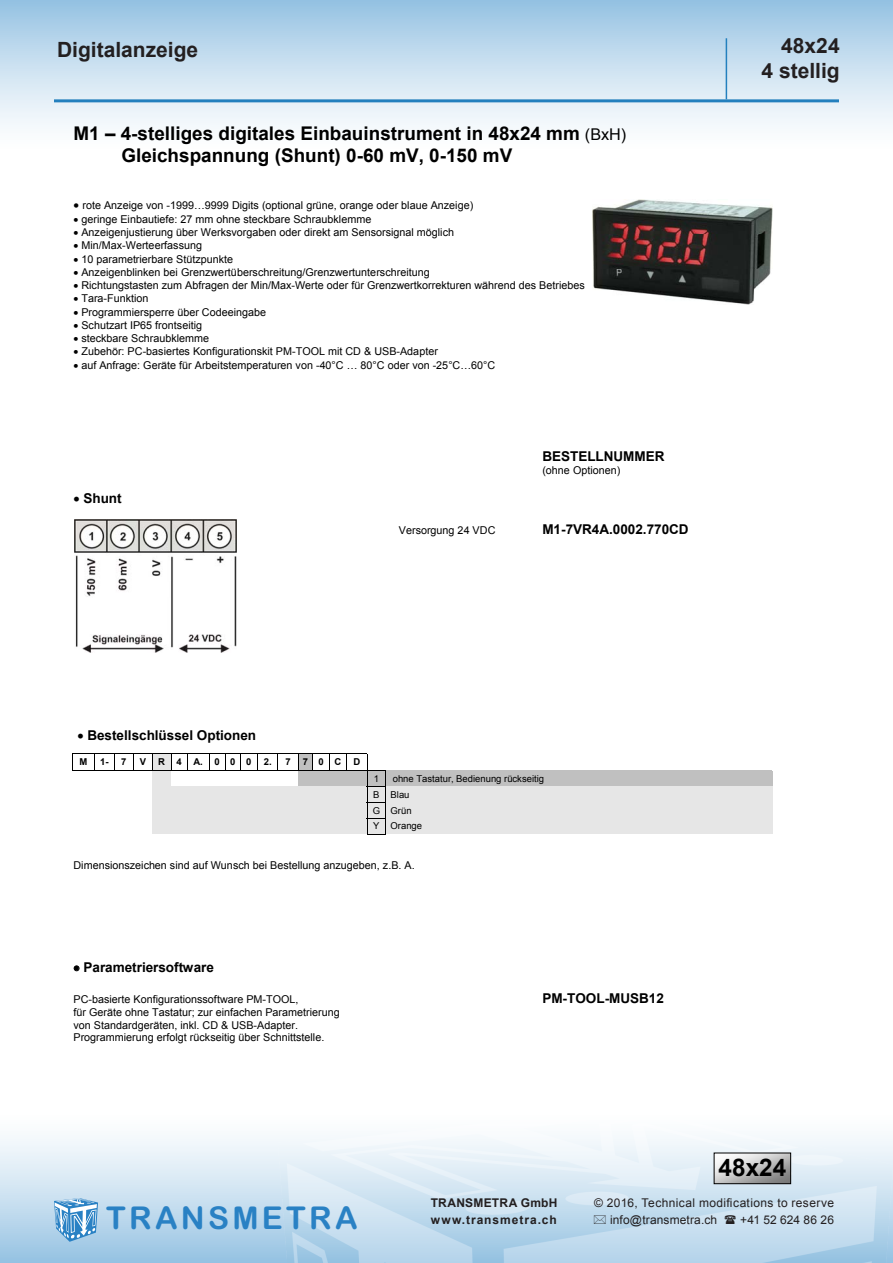
<style>
.page{position:relative;width:893px;height:1263px;background:#fff}
.page>*{position:absolute;margin:0;border:0;box-sizing:border-box;transform-origin:0 0}
.t1{font:31.5px "Arial Rounded MT Bold";letter-spacing:.105em;color:#2981c4}
.t2{font:700 24.3px "Arial";color:#000}
.t3{font:700 21px "Arial";color:#231f20}
.t4{font:700 18.9px/21.8px "Arial";color:#000}
.t5{font:700 13.5px "Arial";color:#000}
.t6{font:12px "Arial";letter-spacing:.025em;color:#231f20}
.t7{font:700 12px "Arial";letter-spacing:.065em;color:#231f20}
.t8{font:700 12px "Arial";letter-spacing:.02em;color:#231f20}
.t9{font:12px "Arial";letter-spacing:.005em;color:#231f20}
.t10{font:10.8px/12.5px "Arial";color:#000}
.t11{font:9.45px/15.9px "Arial";color:#000}
.t12{font:700 9.45px "Arial";color:#000}
.s1{font-weight:400;font-size:16.2px}
</style>
<div class="page">
<div style="left:0;top:1093px;width:893px;height:170px;background:linear-gradient(to bottom,#fff,#9dc6e4)"></div>
<img style="left:278px;top:1103px;width:615px;height:160px">
<div style="left:0;top:0;width:893px;height:170px;background:linear-gradient(to bottom,#9bc5e4,#fff)"></div>
<svg style="left:54px;top:1198px;width:44px;height:44px;background:#85b7dd"></svg>
<hr style="left:54px;top:99px;width:785px;height:3px;background:#2380be">
<hr style="left:726px;top:38px;width:1px;height:61px;background:#2380be">
<img style="left:593px;top:199px;width:179px;height:105px">
<div style="left:152px;top:754px;width:19px;height:16px;background:#e6e6e6"></div>
<div style="left:298px;top:754px;width:15px;height:16px;background:#c0c0c0"></div>
<hr style="left:72px;top:753px;width:295px;height:1px;background:#000">
<svg style="left:94px;top:754px;width:1px;height:16px"></svg>
<svg style="left:114px;top:754px;width:1px;height:16px"></svg>
<svg style="left:133px;top:754px;width:1px;height:16px"></svg>
<svg style="left:152px;top:754px;width:1px;height:16px"></svg>
<svg style="left:171px;top:754px;width:1px;height:16px"></svg>
<svg style="left:187px;top:754px;width:1px;height:16px"></svg>
<svg style="left:209px;top:754px;width:1px;height:16px"></svg>
<svg style="left:225px;top:754px;width:1px;height:16px"></svg>
<svg style="left:240px;top:754px;width:1px;height:16px"></svg>
<svg style="left:257px;top:754px;width:1px;height:16px"></svg>
<svg style="left:298px;top:754px;width:1px;height:16px"></svg>
<svg style="left:329px;top:754px;width:1px;height:16px"></svg>
<svg style="left:346px;top:754px;width:1px;height:16px"></svg>
<div style="left:152px;top:771px;width:19px;height:15px;background:#e6e6e6"></div>
<div style="left:298px;top:771px;width:15px;height:15px;background:#c0c0c0"></div>
<div style="left:313px;top:771px;width:16px;height:15px;background:#c0c0c0"></div>
<div style="left:329px;top:771px;width:18px;height:15px;background:#c0c0c0"></div>
<div style="left:347px;top:771px;width:20px;height:15px;background:#c0c0c0"></div>
<div style="left:386px;top:771px;width:386px;height:15px;background:#c0c0c0"></div>
<svg style="left:72px;top:754px;width:1px;height:16px"></svg>
<hr style="left:72px;top:770px;width:314px;height:1px;background:#000">
<hr style="left:386px;top:770px;width:386px;height:1px;background:#c0c0c0">
<div style="left:152px;top:787px;width:19px;height:15px;background:#e6e6e6"></div>
<div style="left:171px;top:787px;width:16px;height:15px;background:#e6e6e6"></div>
<div style="left:187px;top:787px;width:22px;height:15px;background:#e6e6e6"></div>
<div style="left:209px;top:787px;width:16px;height:15px;background:#e6e6e6"></div>
<div style="left:225px;top:787px;width:15px;height:15px;background:#e6e6e6"></div>
<div style="left:240px;top:787px;width:18px;height:15px;background:#e6e6e6"></div>
<div style="left:258px;top:787px;width:20px;height:15px;background:#e6e6e6"></div>
<div style="left:278px;top:787px;width:20px;height:15px;background:#e6e6e6"></div>
<div style="left:298px;top:787px;width:15px;height:15px;background:#e6e6e6"></div>
<div style="left:313px;top:787px;width:16px;height:15px;background:#e6e6e6"></div>
<div style="left:329px;top:787px;width:18px;height:15px;background:#e6e6e6"></div>
<div style="left:347px;top:787px;width:20px;height:15px;background:#e6e6e6"></div>
<div style="left:386px;top:787px;width:297px;height:15px;background:#e6e6e6"></div>
<div style="left:683px;top:787px;width:89px;height:15px;background:#e6e6e6"></div>
<hr style="left:152px;top:786px;width:215px;height:1px;background:#e6e6e6">
<hr style="left:386px;top:786px;width:386px;height:1px;background:#e6e6e6">
<div style="left:152px;top:803px;width:19px;height:15px;background:#e6e6e6"></div>
<div style="left:171px;top:803px;width:16px;height:15px;background:#e6e6e6"></div>
<div style="left:187px;top:803px;width:22px;height:15px;background:#e6e6e6"></div>
<div style="left:209px;top:803px;width:16px;height:15px;background:#e6e6e6"></div>
<div style="left:225px;top:803px;width:15px;height:15px;background:#e6e6e6"></div>
<div style="left:240px;top:803px;width:18px;height:15px;background:#e6e6e6"></div>
<div style="left:258px;top:803px;width:20px;height:15px;background:#e6e6e6"></div>
<div style="left:278px;top:803px;width:20px;height:15px;background:#e6e6e6"></div>
<div style="left:298px;top:803px;width:15px;height:15px;background:#e6e6e6"></div>
<div style="left:313px;top:803px;width:16px;height:15px;background:#e6e6e6"></div>
<div style="left:329px;top:803px;width:18px;height:15px;background:#e6e6e6"></div>
<div style="left:347px;top:803px;width:20px;height:15px;background:#e6e6e6"></div>
<div style="left:386px;top:803px;width:297px;height:15px;background:#e6e6e6"></div>
<div style="left:683px;top:803px;width:89px;height:15px;background:#e6e6e6"></div>
<hr style="left:152px;top:802px;width:215px;height:1px;background:#e6e6e6">
<hr style="left:386px;top:802px;width:386px;height:1px;background:#e6e6e6">
<div style="left:152px;top:818px;width:19px;height:16px;background:#e6e6e6"></div>
<div style="left:171px;top:818px;width:16px;height:16px;background:#e6e6e6"></div>
<div style="left:187px;top:818px;width:22px;height:16px;background:#e6e6e6"></div>
<div style="left:209px;top:818px;width:16px;height:16px;background:#e6e6e6"></div>
<div style="left:225px;top:818px;width:15px;height:16px;background:#e6e6e6"></div>
<div style="left:240px;top:818px;width:18px;height:16px;background:#e6e6e6"></div>
<div style="left:258px;top:818px;width:20px;height:16px;background:#e6e6e6"></div>
<div style="left:278px;top:818px;width:20px;height:16px;background:#e6e6e6"></div>
<div style="left:298px;top:818px;width:15px;height:16px;background:#e6e6e6"></div>
<div style="left:313px;top:818px;width:16px;height:16px;background:#e6e6e6"></div>
<div style="left:329px;top:818px;width:18px;height:16px;background:#e6e6e6"></div>
<div style="left:347px;top:818px;width:20px;height:16px;background:#e6e6e6"></div>
<div style="left:386px;top:818px;width:297px;height:16px;background:#e6e6e6"></div>
<div style="left:683px;top:818px;width:89px;height:16px;background:#e6e6e6"></div>
<svg style="left:367px;top:754px;width:19px;height:81px"></svg>
<svg style="left:74px;top:966px;width:5px;height:5px"></svg>
<img style="left:716px;top:1155px;width:73px;height:27px">
<div style="left:714px;top:1153px;width:77px;height:31px;border:1px solid #000"></div>
<img style="left:74px;top:520px;width:162px;height:133px">
<svg style="left:594px;top:1215px;width:12px;height:9px"></svg>
<svg style="left:725px;top:1215px;width:11px;height:9px"></svg>
<p class="t3" style="left:57px;top:35px;width:143px">Digitalanzeige</p>
<p class="t3" style="left:781px;top:32px;width:60px">48x24</p>
<p class="t3" style="left:761px;top:57px;width:80px">4 stellig</p>
<p class="t4" style="left:121px;top:123px;width:506px;text-indent:-48px">M1 – 4-stelliges digitales Einbauinstrument in 48x24 mm <span class="s1">(BxH)<br></span>Gleichspannung (Shunt) 0-60 mV, 0-150 mV</p>
<p class="t10" style="left:74px;top:200px;width:401px">• rote Anzeige von -1999…9999 Digits (optional grüne, orange oder blaue Anzeige)</p>
<p class="t10" style="left:74px;top:213px;width:299px">• geringe Einbautiefe: 27 mm ohne steckbare Schraubklemme</p>
<p class="t10" style="left:74px;top:226px;width:382px">• Anzeigenjustierung über Werksvorgaben oder direkt am Sensorsignal möglich</p>
<p class="t10" style="left:74px;top:239px;width:130px">• Min/Max-Werteerfassung</p>
<p class="t10" style="left:74px;top:253px;width:161px">• 10 parametrierbare Stützpunkte</p>
<p class="t10" style="left:74px;top:266px;width:358px">• Anzeigenblinken bei Grenzwertüberschreitung/Grenzwertunterschreitung</p>
<p class="t10" style="left:74px;top:279px;width:513px">• Richtungstasten zum Abfragen der Min/Max-Werte oder für Grenzwertkorrekturen während des Betriebes</p>
<p class="t10" style="left:74px;top:292px;width:77px">• Tara-Funktion</p>
<p class="t10" style="left:74px;top:306px;width:194px">• Programmiersperre über Codeeingabe</p>
<p class="t10" style="left:74px;top:319px;width:130px">• Schutzart IP65 frontseitig</p>
<p class="t10" style="left:74px;top:332px;width:137px">• steckbare Schraubklemme</p>
<p class="t10" style="left:74px;top:345px;width:366px">• Zubehör: PC-basiertes Konfigurationskit PM-TOOL mit CD &amp; USB-Adapter</p>
<p class="t10" style="left:74px;top:359px;width:423px">• auf Anfrage: Geräte für Arbeitstemperaturen von -40°C … 80°C oder von -25°C…60°C</p>
<p class="t5" style="left:542px;top:447px;width:124px">BESTELLNUMMER</p>
<p class="t5" style="left:74px;top:489px;width:50px">• Shunt</p>
<p class="t10" style="left:542px;top:464px;width:80px">(ohne Optionen)</p>
<p class="t10" style="left:399px;top:524px;width:98px">Versorgung 24 VDC</p>
<p class="t5" style="left:542px;top:520px;width:148px">M1-7VR4A.0002.770CD</p>
<p class="t5" style="left:77px;top:726px;width:180px">• Bestellschlüssel Optionen</p>
<p class="t12" style="left:80px;top:756px;width:9px">M</p>
<p class="t12" style="left:100px;top:756px;width:10px">1-</p>
<p class="t12" style="left:121px;top:756px;width:7px">7</p>
<p class="t12" style="left:140px;top:756px;width:8px">V</p>
<p class="t12" style="left:158px;top:756px;width:95px">R4A. 0 0 0</p>
<p class="t12" style="left:264px;top:756px;width:28px">2. 7</p>
<p class="t12" style="left:303px;top:756px;width:40px">7 0 C</p>
<p class="t12" style="left:353px;top:756px;width:8px">D</p>
<p class="t11" style="left:373px;top:771px;width:173px;text-indent:20px">ohne Tastatur, Bedienung rückseitig<br>B Blau<br>G Grün<br>Y Orange</p>
<p class="t10" style="left:74px;top:859px;width:343px">Dimensionszeichen sind auf Wunsch bei Bestellung anzugeben, z.B. A.</p>
<p class="t11" style="left:374px;top:771px;width:7px">1</p>
<p class="t5" style="left:74px;top:958px;width:142px">• Parametriersoftware</p>
<p class="t10" style="left:74px;top:1006px;width:268px">für Geräte ohne Tastatur; zur einfachen Parametrierung von Standardgeräten, inkl. CD &amp; USB-Adapter.<br>Programmierung erfolgt rückseitig über Schnittstelle.</p>
<p class="t10" style="left:74px;top:993px;width:226px">PC-basierte Konfigurationssoftware PM-TOOL,</p>
<p class="t5" style="left:542px;top:989px;width:123px">PM-TOOL-MUSB12</p>
<p class="t2" style="left:719px;top:1152px;width:69px">48x24</p>
<p class="t1" style="left:106px;top:1199px;width:253px">TRANSMETRA</p>
<p class="t8" style="left:431px;top:1195px;width:128px">TRANSMETRA GmbH</p>
<p class="t6" style="left:594px;top:1195px;width:241px">© 2016, Technical modifications to reserve</p>
<p class="t7" style="left:431px;top:1212px;width:127px">www.transmetra.ch</p>
<p class="t6" style="left:610px;top:1212px;width:109px">info@transmetra.ch</p>
<p class="t9" style="left:740px;top:1212px;width:95px">+41 52 624 86 26</p>
</div>
